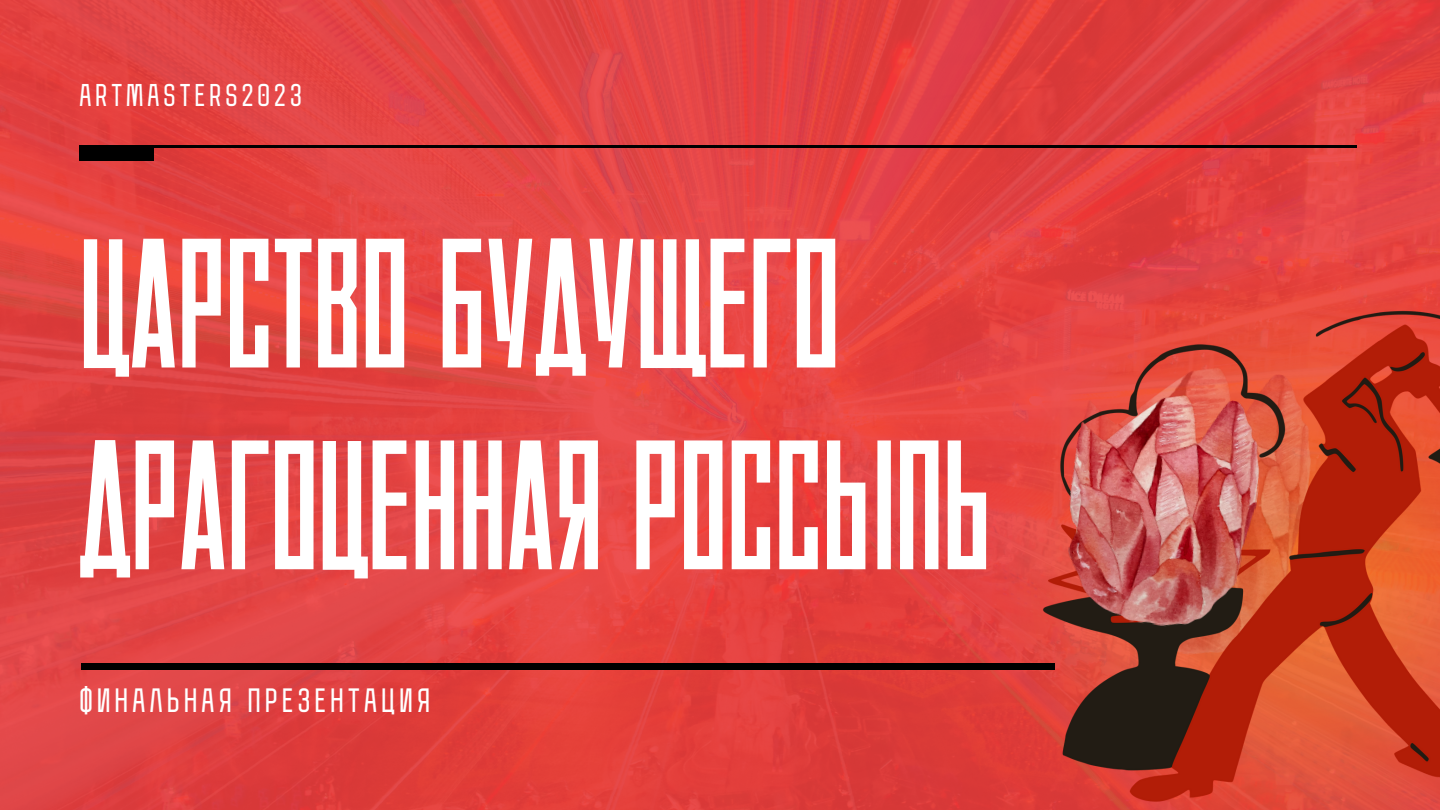
<style>
.page{position:relative;width:1440px;height:810px;background:#fff}
.page>*{position:absolute;margin:0;border:0;box-sizing:border-box;transform-origin:0 0}
.t1{font:184px/201.8px "ST Agitaciya";color:#fff}
.t2{font:30px "Gazette";letter-spacing:.15em;color:#fff}
.t3{font:28px "Gazette";letter-spacing:.15em;color:#fff}
</style>
<div class="page">
<img style="left:0;top:0;width:1440px;height:810px">
<img style="left:980px;top:254px;width:460px;height:556px">
<hr style="left:79px;top:145px;width:1278px;height:3px;background:#000">
<div style="left:79px;top:146px;width:75px;height:15px;background:#000"></div>
<div style="left:81px;top:663px;width:973px;height:7px;background:#000"></div>
<img style="left:1007px;top:285px;width:433px;height:525px">
<img style="left:1054px;top:381px;width:216px;height:255px">
<p class="t3" style="left:79px;top:83px;width:224px">ARTMASTERS2023</p>
<p class="t1" style="left:79px;top:203px;width:913px">ЦАРСТВО БУДУЩЕГО<br>ДРАГОЦЕННАЯ РОССЫПЬ</p>
<p class="t2" style="left:79px;top:688px;width:352px">ФИНАЛЬНАЯ ПРЕЗЕНТАЦИЯ</p>
</div>
